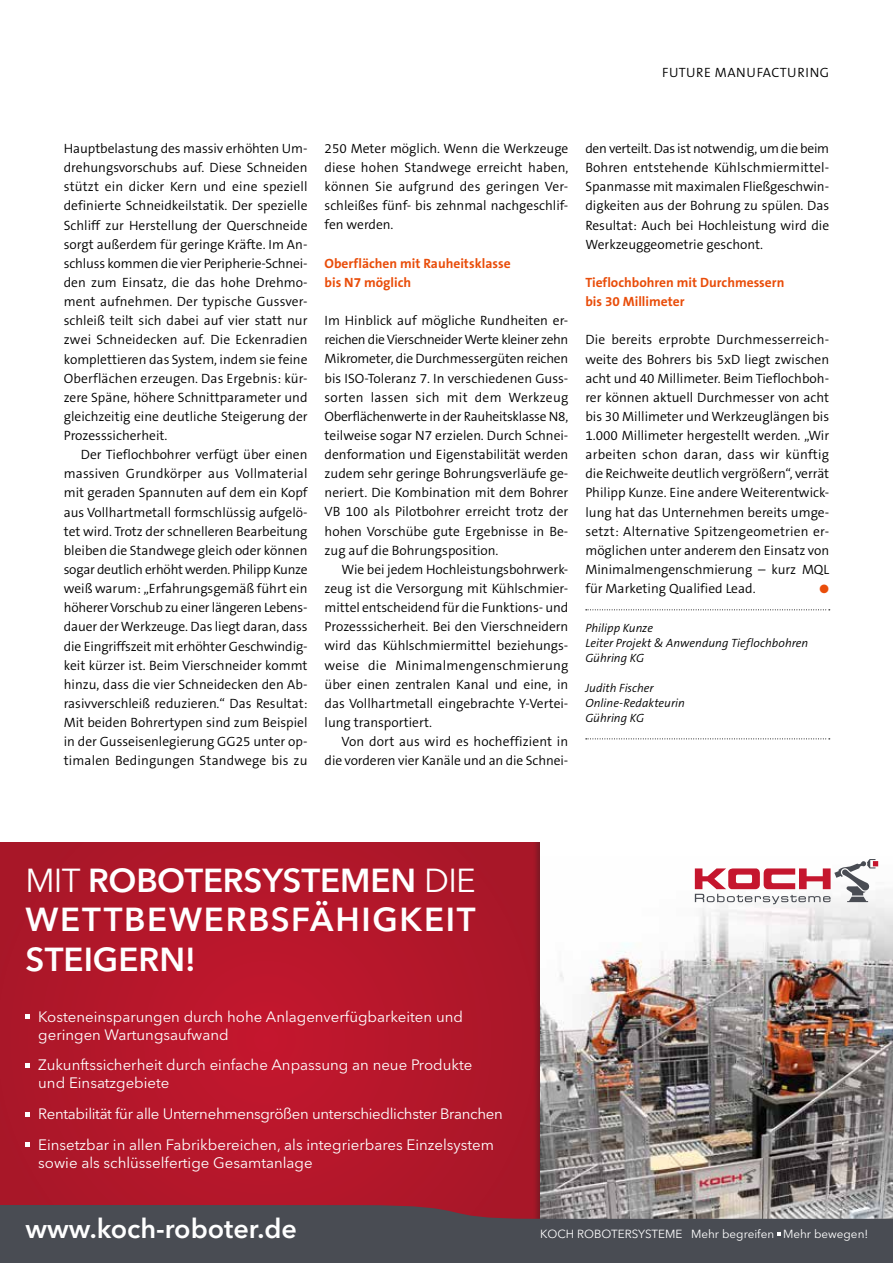
<style>
.page{position:relative;width:893px;height:1263px;background:#fff}
.page>*{position:absolute;margin:0;border:0;box-sizing:border-box;transform-origin:0 0}
.t1{font:600 33px/39px "Avenir Next LT Pro";letter-spacing:.005em;color:#fff;text-align:justify}
.t2{font:600 27px "Avenir Next LT Pro";color:#fff}
.t3{font:15px/18px "Avenir Next LT Pro";color:#fff}
.t4{font:15px/30.8px "Avenir Next LT Pro";letter-spacing:-.02em;color:#fff}
.t5{font:300 13.5px/19.2px "The Sans B Plus W4";color:#000;text-align:justify}
.t6{font:700 13.5px/19.2px "The Sans B Plus W7";color:#e94d0a}
.t7{font:300 13.5px "The Sans B Plus W4";letter-spacing:.04em;color:#000}
.t8{font:italic 300 12px/15px "The Sans B Plus W4";color:#000}
.t9{font:12px "Zapf Dingbats ITC";color:#e94d0a}
.t10{font:11.7px "Avenir Next LT Pro";color:#fff}
.s1{font-weight:400}
</style>
<div class="page">
<svg style="left:586px;top:609px;width:244px;height:1px"></svg>
<svg style="left:586px;top:738px;width:244px;height:1px"></svg>
<svg style="left:0;top:842px;width:544px;height:407px;background:#b2172a"></svg>
<div style="left:540px;top:842px;width:353px;height:407px;background:#fff"></div>
<img style="left:540px;top:861px;width:353px;height:344px">
<svg style="left:26px;top:1014px;width:4px;height:5px"></svg>
<svg style="left:26px;top:1063px;width:4px;height:4px"></svg>
<svg style="left:26px;top:1112px;width:4px;height:4px"></svg>
<svg style="left:26px;top:1143px;width:4px;height:4px"></svg>
<svg style="left:0;top:1205px;width:893px;height:58px;background:#545359"></svg>
<svg style="left:695px;top:859px;width:183px;height:45px"></svg>
<p class="t7" style="left:662px;top:63px;width:168px">FUTURE MANUFACTURING</p>
<p class="t5" style="left:64px;top:139px;width:245px">Hauptbelastung des massiv erhöhten Um&shy;drehungsvorschubs auf. Diese Schneiden stützt ein dicker Kern und eine speziell definierte Schneidkeilstatik. Der spezielle Schliff zur Herstellung der Querschneide sorgt außerdem für geringe Kräfte. Im An&shy;schluss kommen die vier Peripherie-Schnei&shy;den zum Einsatz, die das hohe Drehmo&shy;ment aufnehmen. Der typische Gussver&shy;schleiß teilt sich dabei auf vier statt nur zwei Schneidecken auf. Die Eckenradien komplettieren das System, indem sie feine Oberflächen erzeugen. Das Ergebnis: kür&shy;zere Späne, höhere Schnittparameter und gleichzeitig eine deutliche Steigerung der Prozesssicherheit.</p>
<p class="t5" style="left:64px;top:445px;width:245px;text-indent:17px">Der Tieflochbohrer verfügt über einen massiven Grundkörper aus Vollmaterial mit geraden Spannuten auf dem ein Kopf aus Vollhartmetall formschlüssig aufgelö&shy;tet wird. Trotz der schnelleren Bearbeitung bleiben die Standwege gleich oder können sogar deutlich erhöht werden. Philipp Kunze weiß warum: „Erfahrungsgemäß führt ein höherer Vorschub zu einer längeren Lebens&shy;dauer der Werkzeuge. Das liegt daran, dass die Eingriffszeit mit erhöhter Geschwindig&shy;keit kürzer ist. Beim Vierschneider kommt hinzu, dass die vier Schneidecken den Ab&shy;rasivverschleiß reduzieren.“ Das Resultat:<br>Mit beiden Bohrertypen sind zum Beispiel in der Gusseisenlegierung GG25 unter op&shy;timalen Bedingungen Standwege bis zu</p>
<p class="t5" style="left:325px;top:139px;width:245px">250 Meter möglich. Wenn die Werkzeuge diese hohen Standwege erreicht haben, können Sie aufgrund des geringen Ver&shy;schleißes fünf- bis zehnmal nachgeschlif&shy;fen werden.</p>
<p class="t6" style="left:325px;top:254px;width:187px">Oberflächen mit Rauheitsklasse bis N7 möglich</p>
<p class="t5" style="left:325px;top:311px;width:245px">Im Hinblick auf mögliche Rundheiten er&shy;reichen die Vierschneider Werte kleiner zehn Mikrometer, die Durchmessergüten reichen bis ISO-Toleranz 7. In verschiedenen Guss&shy;sorten lassen sich mit dem Werkzeug Oberflächenwerte in der Rauheitsklasse N8, teilweise sogar N7 erzielen. Durch Schnei&shy;denformation und Eigenstabilität werden zudem sehr geringe Bohrungsverläufe ge&shy;neriert. Die Kombination mit dem Bohrer VB 100 als Pilotbohrer erreicht trotz der hohen Vorschübe gute Ergebnisse in Be&shy;zug auf die Bohrungsposition.</p>
<p class="t5" style="left:325px;top:560px;width:245px;text-indent:17px">Wie bei jedem Hochleistungsbohrwerk&shy;zeug ist die Versorgung mit Kühlschmier&shy;mittel entscheidend für die Funktions- und Prozesssicherheit. Bei den Vierschneidern wird das Kühlschmiermittel beziehungs&shy;weise die Minimalmengenschmierung über einen zentralen Kanal und eine, in das Vollhartmetall eingebrachte Y-Vertei&shy;lung transportiert.</p>
<p class="t5" style="left:325px;top:732px;width:245px;text-align:right">Von dort aus wird es hocheffizient in die vorderen vier Kanäle und an die Schnei-</p>
<p class="t5" style="left:585px;top:139px;width:245px">den verteilt. Das ist notwendig, um die beim Bohren entstehende Kühlschmiermittel-Spanmasse mit maximalen Fließgeschwin&shy;digkeiten aus der Bohrung zu spülen. Das Resultat: Auch bei Hochleistung wird die Werkzeuggeometrie geschont.</p>
<p class="t6" style="left:585px;top:273px;width:200px">Tieflochbohren mit Durchmessern bis 30 Millimeter</p>
<p class="t5" style="left:585px;top:330px;width:245px">Die bereits erprobte Durchmesserreich&shy;weite des Bohrers bis 5xD liegt zwischen acht und 40 Millimeter. Beim Tieflochboh&shy;rer können aktuell Durchmesser von acht bis 30 Millimeter und Werkzeuglängen bis 1.000 Millimeter hergestellt werden. „Wir arbeiten schon daran, dass wir künftig die Reichweite deutlich vergrößern“, verrät Philipp Kunze. Eine andere Weiterentwick&shy;lung hat das Unternehmen bereits umge&shy;setzt: Alternative Spitzengeometrien er&shy;möglichen unter anderem den Einsatz von Minimalmengenschmierung – kurz MQL für Marketing Qualified Lead.</p>
<p class="t9" style="left:819px;top:583px;width:11px">●</p>
<p class="t8" style="left:585px;top:620px;width:224px">Philipp Kunze<br>Leiter Projekt &amp; Anwendung Tieflochbohren<br>Gühring KG</p>
<p class="t8" style="left:585px;top:680px;width:101px">Judith Fischer<br>Online-Redakteurin<br>Gühring KG</p>
<h1 class="t1" style="left:26px;top:861px;width:452px"><span class="s1">MIT</span> ROBOTERSYSTEMEN <span class="s1">DIE </span>WETTBEWERBSFÄHIGKEIT STEIGERN!</h1>
<p class="t3" style="left:38px;top:1007px;width:426px">Kosteneinsparungen durch hohe Anlagenverfügbarkeiten und geringen Wartungsaufwand</p>
<p class="t3" style="left:38px;top:1056px;width:436px">Zukunftssicherheit durch einfache Anpassung an neue Produkte und Einsatzgebiete</p>
<p class="t4" style="left:38px;top:1098px;width:466px">Rentabilität für alle Unternehmensgrößen unterschiedlichster Branchen<br>Einsetzbar in allen Fabrikbereichen, als integrierbares Einzelsystem</p>
<p class="t3" style="left:38px;top:1154px;width:276px">sowie als schlüsselfertige Gesamtanlage</p>
<h2 class="t2" style="left:26px;top:1212px;width:273px">www.koch-roboter.de</h2>
<p class="t10" style="left:540px;top:1227px;width:329px">KOCH ROBOTERSYSTEME Mehr begreifen Mehr bewegen!</p>
</div>
